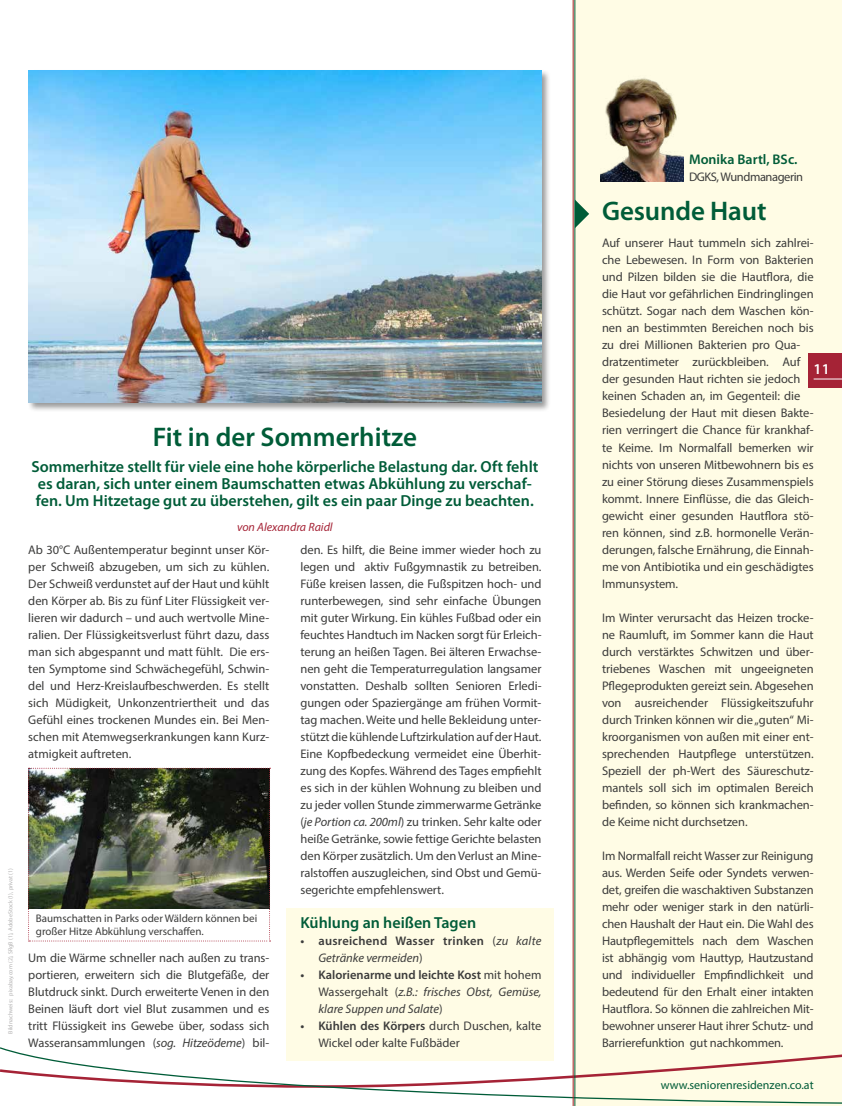
<style>
.page{position:relative;width:842px;height:1106px;background:#fff}
.page>*{position:absolute;margin:0;border:0;box-sizing:border-box;transform-origin:0 0}
.t1{font:600 27px "Myriad Pro";color:#005c38}
.t2{font:600 16px/17px "Myriad Pro";color:#005c38}
.t3{font:600 15px "Myriad Pro";color:#fff}
.t4{font:600 14px "Myriad Pro";color:#005c38}
.t5{font:12.5px/17px "Myriad Pro";letter-spacing:-.005em;color:#3c3c3b;text-align:justify}
.t6{font:italic 12.5px/17px "Myriad Pro";color:#3c3c3b;text-align:justify}
.t7{font:600 12.5px/17px "Myriad Pro";letter-spacing:.02em;color:#3c3c3b}
.t8{font:12.5px "Myriad Pro";letter-spacing:-.035em;color:#3c3c3b}
.t9{font:12px "Myriad Pro";color:#005c38}
.t10{font:italic 12px "Myriad Pro";color:#a52336}
.t11{font:11px/13.2px "Myriad Pro";color:#3c3c3b}
.t12{font:6px "Myriad Pro";color:#b3b2b2}
.s1{font-style:italic}
.s2{font-weight:400}
.s3{font-weight:400;font-style:italic}
.s4{font-weight:600;font-style:normal}
.s5{font-style:normal}
.s6{font-weight:600}
</style>
<div class="page">
<div style="left:286px;top:908px;width:268px;height:152px;background:#fffce5"></div>
<div style="left:573px;top:0;width:269px;height:1106px;background:#fffce5"></div>
<div style="left:27px;top:69px;width:524px;height:343px;background:#000;opacity:.4"></div>
<img style="left:28px;top:71px;width:513px;height:332px">
<svg style="left:0;top:1046px;width:842px;height:58px"></svg>
<div style="left:809px;top:354px;width:33px;height:34px;background:#a52336"></div>
<svg style="left:814px;top:378px;width:28px;height:1px"></svg>
<img style="left:601px;top:78px;width:83px;height:104px">
<img style="left:28px;top:767px;width:243px;height:174px">
<hr style="left:573px;top:0;width:1px;height:1106px;background:#a52336">
<hr style="left:575px;top:0;width:1px;height:1106px;background:#005c38">
<svg style="left:575px;top:199px;width:14px;height:29px"></svg>
<p class="t12" style="left:7px;top:1033px;width:167px;rotate:-90deg">Bildnachweis:: pixabay.com (2), SRgB (1), AdobeStock (1), privat (1)</p>
<h1 class="t1" style="left:153px;top:419px;width:266px">Fit in der Sommerhitze</h1>
<p class="t2" style="left:31px;top:458px;width:508px">Sommerhitze stellt für viele eine hohe körperliche Belastung dar. Oft fehlt es daran, sich unter einem Baumschatten etwas Abkühlung zu verschaf&shy;fen. Um Hitzetage gut zu überstehen, gilt es ein paar Dinge zu beachten.</p>
<p class="t10" style="left:237px;top:519px;width:97px">von Alexandra Raidl</p>
<p class="t5" style="left:28px;top:541px;width:242px">Ab 30°C Außentemperatur beginnt unser Kör&shy;per Schweiß abzugeben, um sich zu kühlen.<br>Der Schweiß verdunstet auf der Haut und kühlt den Körper ab. Bis zu fünf Liter Flüssigkeit ver&shy;lieren wir dadurch – und auch wertvolle Mine&shy;ralien. Der Flüssigkeitsverlust führt dazu, dass man sich abgespannt und matt fühlt. Die ers&shy;ten Symptome sind Schwächegefühl, Schwin&shy;del und Herz-Kreislaufbeschwerden. Es stellt sich Müdigkeit, Unkonzentriertheit und das Gefühl eines trockenen Mundes ein. Bei Men&shy;schen mit Atemwegserkrankungen kann Kurz&shy;atmigkeit auftreten.</p>
<p class="t11" style="left:36px;top:911px;width:223px">Baumschatten in Parks oder Wäldern können bei großer Hitze Abkühlung verschaffen.</p>
<p class="t5" style="left:28px;top:949px;width:243px">Um die Wärme schneller nach außen zu trans&shy;portieren, erweitern sich die Blutgefäße, der Blutdruck sinkt. Durch erweiterte Venen in den Beinen läuft dort viel Blut zusammen und es tritt Flüssigkeit ins Gewebe über, sodass sich Wasseransammlungen (<span class="s1">sog. Hitzeödeme</span>) bil-</p>
<p class="t5" style="left:300px;top:541px;width:243px">den. Es hilft, die Beine immer wieder hoch zu legen und aktiv Fußgymnastik zu betreiben.<br>Füße kreisen lassen, die Fußspitzen hoch- und runterbewegen, sind sehr einfache Übungen mit guter Wirkung. Ein kühles Fußbad oder ein feuchtes Handtuch im Nacken sorgt für Erleich&shy;terung an heißen Tagen. Bei älteren Erwachse&shy;nen geht die Temperaturregulation langsamer vonstatten. Deshalb sollten Senioren Erledi&shy;gungen oder Spaziergänge am frühen Vormit&shy;tag machen. Weite und helle Bekleidung unter&shy;stützt die kühlende Luftzirkulation auf der Haut.<br>Eine Kopfbedeckung vermeidet eine Überhit&shy;zung des Kopfes. Während des Tages empfiehlt es sich in der kühlen Wohnung zu bleiben und zu jeder vollen Stunde zimmerwarme Getränke (<span class="s1">je Portion ca. 200ml</span>) zu trinken. Sehr kalte oder heiße Getränke, sowie fettige Gerichte belasten den Körper zusätzlich. Um den Verlust an Mine&shy;ralstoffen auszugleichen, sind Obst und Gemü&shy;segerichte empfehlenswert.</p>
<p class="t2" style="left:300px;top:913px;width:177px">Kühlung an heißen Tagen</p>
<p class="t7" style="left:318px;top:931px;width:224px;text-indent:-18px">• ausreichend Wasser trinken <span class="s2">(</span><span class="s3">zu kalte<br>Getränke vermeiden</span><span class="s2">)</span></p>
<p class="t6" style="left:318px;top:966px;width:224px;text-indent:-18px"><span class="s4">• Kalorienarme und leichte Kost</span> <span class="s5">mit hohem Wassergehalt (</span>z.B.: frisches Obst, Gemüse, klare Suppen und Salate<span class="s5">)</span></p>
<p class="t5" style="left:318px;top:1017px;width:224px;text-indent:-18px"><span class="s6">• Kühlen des Körpers</span> durch Duschen, kalte<br>Wickel oder kalte Fußbäder</p>
<p class="t4" style="left:689px;top:150px;width:110px">Monika Bartl, BSc.</p>
<p class="t8" style="left:689px;top:169px;width:116px">DGKS, Wundmanagerin</p>
<h1 class="t1" style="left:602px;top:194px;width:166px">Gesunde Haut</h1>
<p class="t5" style="left:602px;top:234px;width:213px;text-align:left">Auf unserer Haut tummeln sich zahlrei&shy;che Lebewesen. In Form von Bakterien und Pilzen bilden sie die Hautflora, die die Haut vor gefährlichen Eindringlingen schützt. Sogar nach dem Waschen kön&shy;nen an bestimmten Bereichen noch bis zu drei Millionen Bakterien pro Qua&shy;dratzentimeter zurückbleiben. Auf der gesunden Haut richten sie jedoch keinen Schaden an, im Gegenteil: die Besiedelung der Haut mit diesen Bakte&shy;rien verringert die Chance für krankhaf&shy;te Keime. Im Normalfall bemerken wir nichts von unseren Mitbewohnern bis es zu einer Störung dieses Zusammenspiels kommt. Innere Einflüsse, die das Gleich&shy;gewicht einer gesunden Hautflora stö&shy;ren können, sind z.B. hormonelle Verän&shy;derungen, falsche Ernährung, die Einnah&shy;me von Antibiotika und ein geschädigtes Immunsystem.</p>
<p class="t5" style="left:602px;top:608px;width:213px">Im Winter verursacht das Heizen trocke&shy;ne Raumluft, im Sommer kann die Haut durch verstärktes Schwitzen und über&shy;triebenes Waschen mit ungeeigneten Pflegeprodukten gereizt sein. Abgesehen von ausreichender Flüssigkeitszufuhr durch Trinken können wir die „guten“ Mi&shy;kroorganismen von außen mit einer ent&shy;sprechenden Hautpflege unterstützen.<br>Speziell der ph-Wert des Säureschutz&shy;mantels soll sich im optimalen Bereich befinden, so können sich krankmachen&shy;de Keime nicht durchsetzen.</p>
<p class="t5" style="left:602px;top:846px;width:213px">Im Normalfall reicht Wasser zur Reinigung aus. Werden Seife oder Syndets verwen&shy;det, greifen die waschaktiven Substanzen mehr oder weniger stark in den natürli&shy;chen Haushalt der Haut ein. Die Wahl des Hautpflegemittels nach dem Waschen ist abhängig vom Hauttyp, Hautzustand und individueller Empfindlichkeit und bedeutend für den Erhalt einer intakten Hautflora. So können die zahlreichen Mit&shy;bewohner unserer Haut ihrer Schutz- und Barrierefunktion gut nachkommen.</p>
<p class="t3" style="left:814px;top:359px;width:18px">11</p>
<p class="t9" style="left:661px;top:1078px;width:154px">www.seniorenresidenzen.co.at</p>
</div>
